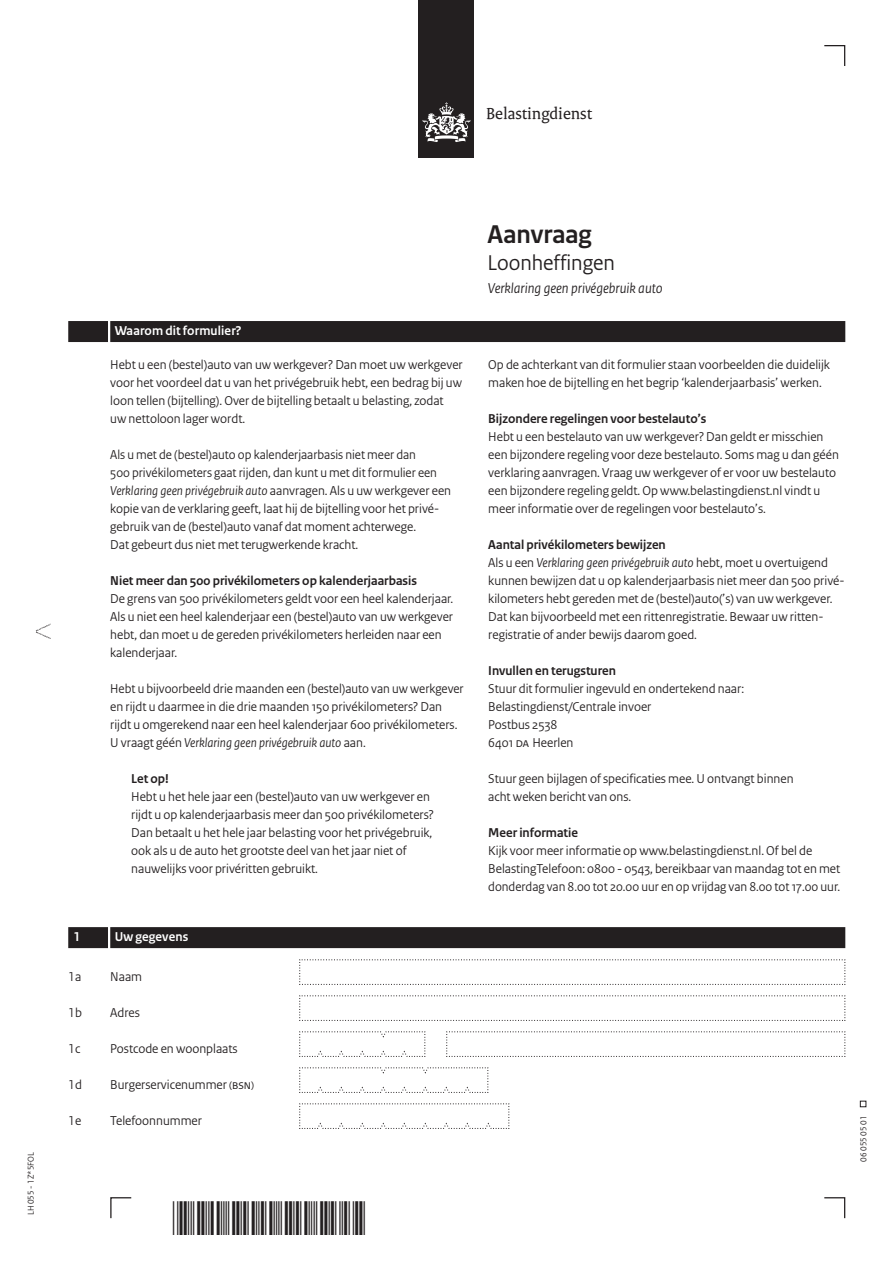
<style>
.page{position:relative;width:893px;height:1263px;background:#fff}
.page>*{position:absolute;margin:0;border:0;box-sizing:border-box;transform-origin:0 0}
.t1{font:700 27px "Rijksoverheid Sans Heading";color:#231f20}
.t2{font:22.5px "Rijksoverheid Sans Heading";color:#231f20}
.t3{font:17.25px "Rijksoverheid Serif";color:#231f20}
.t4{font:italic 15px "Rijksoverheid Sans Heading";color:#231f20}
.t5{font:13.5px/18px "Rijksoverheid Sans Heading";color:#231f20}
.t6{font:700 13.5px "Rijksoverheid Sans Heading";color:#231f20}
.t7{font:700 13.5px "Rijksoverheid Sans Heading";letter-spacing:.01em;color:#fff}
.t8{font:9px "Rijksoverheid Sans Heading";color:#231f20}
.s1{font-style:italic}
.s2{font-weight:700}
</style>
<div class="page">
<svg style="left:824px;top:1197px;width:22px;height:22px"></svg>
<svg style="left:110px;top:1197px;width:22px;height:22px"></svg>
<svg style="left:824px;top:45px;width:22px;height:21px"></svg>
<svg style="left:860px;top:1101px;width:6px;height:6px"></svg>
<div style="left:419px;top:0;width:55px;height:158px;background:#231f20"></div>
<svg style="left:423px;top:102px;width:47px;height:40px"></svg>
<svg style="left:36px;top:624px;width:15px;height:15px"></svg>
<div style="left:110px;top:321px;width:735px;height:21px;background:#231f20"></div>
<div style="left:68px;top:321px;width:40px;height:21px;background:#231f20"></div>
<div style="left:110px;top:927px;width:735px;height:21px;background:#231f20"></div>
<div style="left:68px;top:927px;width:40px;height:21px;background:#231f20"></div>
<svg style="left:299px;top:959px;width:547px;height:26px"></svg>
<svg style="left:299px;top:995px;width:547px;height:26px"></svg>
<svg style="left:299px;top:1031px;width:127px;height:26px"></svg>
<svg style="left:446px;top:1031px;width:400px;height:26px"></svg>
<svg style="left:299px;top:1067px;width:190px;height:26px"></svg>
<svg style="left:299px;top:1103px;width:211px;height:26px"></svg>
<p class="t3" style="left:486px;top:103px;width:107px">Belastingdienst</p>
<p class="t8" style="left:26px;top:1215px;width:64px;rotate:-90deg">LH 055 - 1Z*5FOL</p>
<p class="t7" style="left:115px;top:323px;width:128px">Waarom dit formulier?</p>
<p class="t5" style="left:110px;top:356px;width:354px">Hebt u een (bestel)auto van uw werkgever? Dan moet uw werkgever voor het voordeel dat u van het privégebruik hebt, een bedrag bij uw loon tellen (bijtelling). Over de bijtelling betaalt u belasting, zodat uw nettoloon lager wordt.</p>
<p class="t5" style="left:110px;top:446px;width:342px">Als u met de (bestel)auto op kalenderjaarbasis niet meer dan<br>500 privékilometers gaat rijden, dan kunt u met dit formulier een <span class="s1">Verklaring geen privégebruik auto</span> aanvragen. Als u uw werkgever een kopie van de verklaring geeft, laat hij de bijtelling voor het privé&shy;gebruik van de (bestel)auto vanaf dat moment achterwege.<br>Dat gebeurt dus niet met terugwerkende kracht.</p>
<p class="t6" style="left:110px;top:573px;width:308px">Niet meer dan 500 privékilometers op kalenderjaarbasis</p>
<p class="t5" style="left:110px;top:590px;width:344px">De grens van 500 privékilometers geldt voor een heel kalenderjaar.<br>Als u niet een heel kalenderjaar een (bestel)auto van uw werkgever hebt, dan moet u de gereden privékilometers herleiden naar een kalenderjaar.</p>
<p class="t5" style="left:110px;top:680px;width:355px">Hebt u bijvoorbeeld drie maanden een (bestel)auto van uw werkgever en rijdt u daarmee in die drie maanden 150 privékilometers? Dan rijdt u omgerekend naar een heel kalenderjaar 600 privékilometers.<br>U vraagt géén <span class="s1">Verklaring geen privégebruik auto</span> aan.</p>
<p class="t6" style="left:131px;top:771px;width:39px">Let op!</p>
<p class="t5" style="left:131px;top:788px;width:304px">Hebt u het hele jaar een (bestel)auto van uw werkgever en rijdt u op kalenderjaarbasis meer dan 500 privékilometers?<br>Dan betaalt u het hele jaar belasting voor het privégebruik, ook als u de auto het grootste deel van het jaar niet of nauwelijks voor privéritten gebruikt.</p>
<p class="t7" style="left:74px;top:929px;width:8px">1</p>
<p class="t7" style="left:115px;top:929px;width:75px">Uw gegevens</p>
<p class="t5" style="left:68px;top:968px;width:15px">1a</p>
<p class="t5" style="left:110px;top:968px;width:33px">Naam</p>
<p class="t5" style="left:68px;top:1004px;width:15px">1b</p>
<p class="t5" style="left:110px;top:1004px;width:31px">Adres</p>
<p class="t5" style="left:68px;top:1040px;width:14px">1c</p>
<p class="t5" style="left:110px;top:1040px;width:129px">Postcode en woonplaats</p>
<p class="t5" style="left:68px;top:1076px;width:15px">1d</p>
<p class="t5" style="left:110px;top:1076px;width:145px">Burgerservicenummer (BSN)</p>
<p class="t5" style="left:68px;top:1112px;width:15px">1e</p>
<p class="t5" style="left:110px;top:1112px;width:93px">Telefoonnummer</p>
<h1 class="t1" style="left:488px;top:219px;width:106px">Aanvraag</h1>
<h2 class="t2" style="left:487px;top:250px;width:129px">Loonheffingen</h2>
<p class="t4" style="left:488px;top:279px;width:176px">Verklaring geen privégebruik auto</p>
<p class="t5" style="left:488px;top:356px;width:343px">Op de achterkant van dit formulier staan voorbeelden die duidelijk maken hoe de bijtelling en het begrip ‘kalenderjaarbasis’ werken.</p>
<p class="t6" style="left:488px;top:411px;width:220px">Bijzondere regelingen voor bestelauto’s</p>
<p class="t5" style="left:488px;top:428px;width:352px">Hebt u een bestelauto van uw werkgever? Dan geldt er misschien een bijzondere regeling voor deze bestelauto. Soms mag u dan géén verklaring aanvragen. Vraag uw werkgever of er voor uw bestelauto een bijzondere regeling geldt. Op www.belastingdienst.nl vindt u meer informatie over de regelingen voor bestelauto’s.</p>
<p class="t5" style="left:488px;top:536px;width:356px"><span class="s2">Aantal privékilometers bewijzen<br></span>Als u een <span class="s1">Verklaring geen privégebruik auto</span> hebt, moet u overtuigend kunnen bewijzen dat u op kalenderjaarbasis niet meer dan 500 privé&shy;kilometers hebt gereden met de (bestel)auto(’s) van uw werkgever.<br>Dat kan bijvoorbeeld met een rittenregistratie. Bewaar uw ritten&shy;registratie of ander bewijs daarom goed.</p>
<p class="t6" style="left:488px;top:663px;width:129px">Invullen en terugsturen</p>
<p class="t5" style="left:488px;top:680px;width:257px">Stuur dit formulier ingevuld en ondertekend naar:<br>Belastingdienst/Centrale invoer<br>Postbus 2538<br>6401 DA Heerlen</p>
<p class="t5" style="left:488px;top:770px;width:307px">Stuur geen bijlagen of specificaties mee. U ontvangt binnen acht weken bericht van ons.</p>
<p class="t6" style="left:488px;top:825px;width:91px">Meer informatie</p>
<p class="t5" style="left:488px;top:842px;width:354px">Kijk voor meer informatie op www.belastingdienst.nl. Of bel de<br>BelastingTelefoon: 0800 - 0543, bereikbaar van maandag tot en met donderdag van 8.00 tot 20.00 uur en op vrijdag van 8.00 tot 17.00 uur.</p>
<p class="t8" style="left:858px;top:1161px;width:47px;rotate:-90deg">06 055 05 01</p>
</div>
